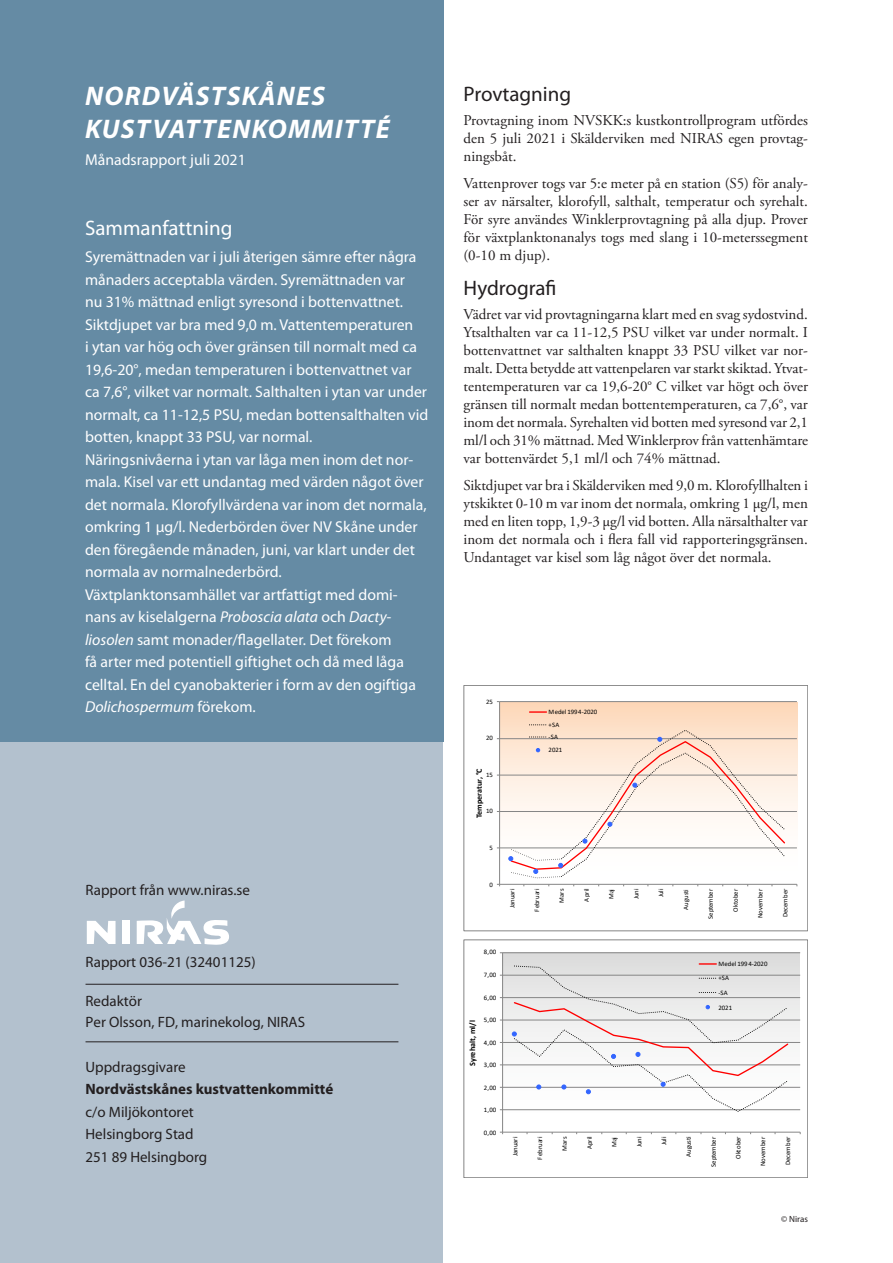
<style>
.page{position:relative;width:893px;height:1263px;background:#fff}
.page>*{position:absolute;margin:0;border:0;box-sizing:border-box;transform-origin:0 0}
.t1{font:italic 700 27px "Myriad Pro";letter-spacing:.05em;color:#fff}
.Mellanrubrik{font:21px "Myriad Pro";color:#231f20}
.t2{font:21px "Myriad Pro";color:#fff}
.bröd_sammanfatnning{font:15.75px/22.5px "Myriad Pro";color:#fff}
.Body_Text{font:15px/18px "Adobe Garamond Pro";color:#231f20;text-align:justify}
.Body_Text-2{font:15px "Myriad Pro";color:#231f20}
.Mellanrubrik-2{font:700 15px "Myriad Pro";color:#231f20}
.t3{font:9px "Myriad Pro";color:#231f20}
.t4{font:700 8.1px "Calibri";color:#000}
.t5{font:6.75px/12.6px "Calibri";letter-spacing:-.005em;color:#000}
.s1{font-style:italic}
</style>
<div class="page">
<div style="left:0;top:538px;width:443px;height:725px;background:#b3c1ce"></div>
<div style="left:0;top:1px;width:443px;height:741px;background:#658ba4"></div>
<hr style="left:86px;top:984px;width:312px;height:1px;background:#231f20">
<hr style="left:86px;top:1041px;width:312px;height:1px;background:#231f20">
<svg style="left:87px;top:921px;width:29px;height:23px"></svg>
<div style="left:122px;top:921px;width:8px;height:23px;background:#fff"></div>
<svg style="left:137px;top:900px;width:92px;height:45px"></svg>
<div style="left:499px;top:702px;width:298px;height:183px;background:linear-gradient(to bottom,#fcdbc0,#fff)"></div>
<hr style="left:500px;top:848px;width:297px;height:1px;background:#868686">
<hr style="left:500px;top:811px;width:297px;height:1px;background:#868686">
<hr style="left:500px;top:775px;width:297px;height:1px;background:#868686">
<hr style="left:500px;top:738px;width:297px;height:1px;background:#868686">
<hr style="left:500px;top:701px;width:297px;height:1px;background:#868686">
<hr style="left:499px;top:702px;width:1px;height:182px;background:#868686">
<hr style="left:500px;top:884px;width:297px;height:1px;background:#868686">
<svg style="left:530px;top:711px;width:16px;height:2px"></svg>
<svg style="left:508px;top:724px;width:278px;height:154px"></svg>
<div style="left:464px;top:685px;width:344px;height:246px;border:1px solid #868686"></div>
<div style="left:502px;top:952px;width:298px;height:180px;background:linear-gradient(to bottom,#dedede,#fff)"></div>
<hr style="left:503px;top:1109px;width:297px;height:1px;background:#868686">
<hr style="left:503px;top:1087px;width:297px;height:1px;background:#868686">
<hr style="left:503px;top:1064px;width:297px;height:1px;background:#868686">
<hr style="left:503px;top:1042px;width:297px;height:1px;background:#868686">
<hr style="left:503px;top:1020px;width:297px;height:1px;background:#868686">
<hr style="left:503px;top:997px;width:297px;height:1px;background:#868686">
<hr style="left:503px;top:975px;width:297px;height:1px;background:#868686">
<hr style="left:503px;top:952px;width:297px;height:1px;background:#868686">
<hr style="left:502px;top:953px;width:1px;height:179px;background:#868686">
<hr style="left:503px;top:1132px;width:297px;height:1px;background:#868686">
<svg style="left:512px;top:963px;width:277px;height:149px"></svg>
<div style="left:464px;top:939px;width:344px;height:239px;border:1px solid #868686"></div>
<p class="t1" style="left:85px;top:79px;width:242px">NORDVÄSTSKÅNES</p>
<p class="t1" style="left:85px;top:112px;width:306px">KUSTVATTENKOMMITTÉ</p>
<p class="bröd_sammanfatnning" style="left:85px;top:148px;width:162px">Månadsrapport juli 2021</p>
<p class="t2" style="left:85px;top:215px;width:149px">Sammanfattning</p>
<p class="bröd_sammanfatnning" style="left:85px;top:245px;width:345px">Syremättnaden var i juli återigen sämre efter några månaders acceptabla värden. Syremättnaden var<br>nu 31% mättnad enligt syresond i bottenvattnet.<br>Siktdjupet var bra med 9,0 m. Vattentemperaturen<br>i ytan var hög och över gränsen till normalt med ca 19,6-20°, medan temperaturen i bottenvattnet var ca 7,6°, vilket var normalt. Salthalten i ytan var under normalt, ca 11-12,5 PSU, medan bottensalthalten vid botten, knappt 33 PSU, var normal.</p>
<p class="bröd_sammanfatnning" style="left:85px;top:448px;width:343px">Näringsnivåerna i ytan var låga men inom det nor&shy;mala. Kisel var ett undantag med värden något över det normala. Klorofyllvärdena var inom det normala, omkring 1 µg/l. Nederbörden över NV Skåne under den föregående månaden, juni, var klart under det normala av normalnederbörd.</p>
<p class="bröd_sammanfatnning" style="left:85px;top:583px;width:332px">Växtplanktonsamhället var artfattigt med domi&shy;nans av kiselalgerna <span class="s1">Proboscia alata</span> och <span class="s1">Dacty&shy;liosolen</span> samt monader/flagellater. Det förekom<br>få arter med potentiell giftighet och då med låga celltal. En del cyanobakterier i form av den ogiftiga <span class="s1">Dolichospermum</span> förekom.</p>
<p class="Body_Text-2" style="left:86px;top:880px;width:166px">Rapport från www.niras.se</p>
<p class="Body_Text-2" style="left:86px;top:952px;width:172px">Rapport 036-21 (32401125)</p>
<p class="Body_Text-2" style="left:86px;top:991px;width:58px">Redaktör</p>
<p class="Body_Text-2" style="left:86px;top:1012px;width:221px">Per Olsson, FD, marinekolog, NIRAS</p>
<p class="Body_Text-2" style="left:86px;top:1057px;width:102px">Uppdragsgivare</p>
<p class="Mellanrubrik-2" style="left:86px;top:1079px;width:249px">Nordvästskånes kustvattenkommitté</p>
<p class="Body_Text-2" style="left:86px;top:1102px;width:110px">c/o Miljökontoret</p>
<p class="Body_Text-2" style="left:86px;top:1125px;width:110px">Helsingborg Stad</p>
<p class="Body_Text-2" style="left:86px;top:1147px;width:123px">251 89 Helsingborg</p>
<p class="Mellanrubrik" style="left:463px;top:81px;width:109px">Provtagning</p>
<p class="Body_Text" style="left:463px;top:112px;width:346px">Provtagning inom NVSKK:s kustkontrollprogram utfördes den 5 juli 2021 i Skälderviken med NIRAS egen provtag&shy;ningsbåt.</p>
<p class="Body_Text" style="left:463px;top:175px;width:346px">Vattenprover togs var 5:e meter på en station (S5) för analy&shy;ser av närsalter, klorofyll, salthalt, temperatur och syrehalt.<br>För syre användes Winklerprovtagning på alla djup. Prover för växtplanktonanalys togs med slang i 10-meterssegment (0-10 m djup).</p>
<p class="Mellanrubrik" style="left:463px;top:275px;width:95px">Hydrografi</p>
<p class="Body_Text" style="left:463px;top:306px;width:346px">Vädret var vid provtagningarna klart med en svag sydostvind.<br>Ytsalthalten var ca 11-12,5 PSU vilket var under normalt. I bottenvattnet var salthalten knappt 33 PSU vilket var nor&shy;malt. Detta betydde att vattenpelaren var starkt skiktad. Ytvat&shy;tentemperaturen var ca 19,6-20° C vilket var högt och över gränsen till normalt medan bottentemperaturen, ca 7,6°, var inom det normala. Syrehalten vid botten med syresond var 2,1 ml/l och 31% mättnad. Med Winklerprov från vattenhämtare var bottenvärdet 5,1 ml/l och 74% mättnad.</p>
<p class="Body_Text" style="left:463px;top:477px;width:346px">Siktdjupet var bra i Skälderviken med 9,0 m. Klorofyllhalten i ytskiktet 0-10 m var inom det normala, omkring 1 µg/l, men med en liten topp, 1,9-3 µg/l vid botten. Alla närsalthalter var inom det normala och i flera fall vid rapporteringsgränsen.<br>Undantaget var kisel som låg något över det normala.</p>
<p class="t5" style="left:486px;top:695px;width:8px">25</p>
<p class="t5" style="left:486px;top:732px;width:8px">20</p>
<p class="t4" style="left:473px;top:818px;width:51px;rotate:-90deg">Temperatur, °C</p>
<p class="t5" style="left:486px;top:768px;width:8px">15</p>
<p class="t5" style="left:486px;top:804px;width:8px">10</p>
<p class="t5" style="left:490px;top:841px;width:5px">5</p>
<p class="t5" style="left:490px;top:878px;width:5px">0</p>
<p class="t5" style="left:484px;top:946px;width:14px">8,00</p>
<p class="t5" style="left:484px;top:968px;width:14px">7,00</p>
<p class="t5" style="left:484px;top:991px;width:14px">6,00</p>
<p class="t5" style="left:484px;top:1014px;width:14px">5,00</p>
<p class="t4" style="left:467px;top:1066px;width:47px;rotate:-90deg">Syrehalt, ml/l</p>
<p class="t5" style="left:484px;top:1036px;width:14px">4,00</p>
<p class="t5" style="left:484px;top:1058px;width:14px">3,00</p>
<p class="t5" style="left:484px;top:1081px;width:14px">2,00</p>
<p class="t5" style="left:484px;top:1103px;width:14px">1,00</p>
<p class="t5" style="left:484px;top:1126px;width:14px">0,00</p>
<p class="t5" style="left:549px;top:705px;width:50px">Medel 1994-2020 +SA<br>-SA<br>2021</p>
<p class="t5" style="left:506px;top:908px;width:21px;rotate:-90deg">Januari</p>
<p class="t5" style="left:530px;top:912px;width:25px;rotate:-90deg">Februari</p>
<p class="t5" style="left:555px;top:903px;width:16px;rotate:-90deg">Mars</p>
<p class="t5" style="left:580px;top:901px;width:15px;rotate:-90deg">April</p>
<p class="t5" style="left:605px;top:899px;width:12px;rotate:-90deg">Maj</p>
<p class="t5" style="left:630px;top:899px;width:12px;rotate:-90deg">Juni</p>
<p class="t5" style="left:654px;top:897px;width:10px;rotate:-90deg">Juli</p>
<p class="t5" style="left:679px;top:909px;width:22px;rotate:-90deg">Augusti</p>
<p class="t5" style="left:704px;top:919px;width:31px;rotate:-90deg">September</p>
<p class="t5" style="left:729px;top:912px;width:24px;rotate:-90deg">Oktober</p>
<p class="t5" style="left:754px;top:918px;width:30px;rotate:-90deg">November</p>
<p class="t5" style="left:779px;top:917px;width:30px;rotate:-90deg">December</p>
<p class="t5" style="left:718px;top:956px;width:50px;line-height:14.2px">Medel 1994-2020 +SA<br>-SA</p>
<p class="t5" style="left:718px;top:1001px;width:15px">2021</p>
<p class="t5" style="left:509px;top:1156px;width:21px;rotate:-90deg">Januari</p>
<p class="t5" style="left:533px;top:1160px;width:25px;rotate:-90deg">Februari</p>
<p class="t5" style="left:558px;top:1151px;width:16px;rotate:-90deg">Mars</p>
<p class="t5" style="left:583px;top:1149px;width:15px;rotate:-90deg">April</p>
<p class="t5" style="left:608px;top:1147px;width:12px;rotate:-90deg">Maj</p>
<p class="t5" style="left:633px;top:1147px;width:13px;rotate:-90deg">Juni</p>
<p class="t5" style="left:657px;top:1145px;width:11px;rotate:-90deg">Juli</p>
<p class="t5" style="left:682px;top:1157px;width:22px;rotate:-90deg">Augusti</p>
<p class="t5" style="left:707px;top:1167px;width:32px;rotate:-90deg">September</p>
<p class="t5" style="left:732px;top:1159px;width:24px;rotate:-90deg">Oktober</p>
<p class="t5" style="left:757px;top:1166px;width:30px;rotate:-90deg">November</p>
<p class="t5" style="left:781px;top:1165px;width:30px;rotate:-90deg">December</p>
<p class="t3" style="left:781px;top:1213px;width:28px">© Niras</p>
</div>
